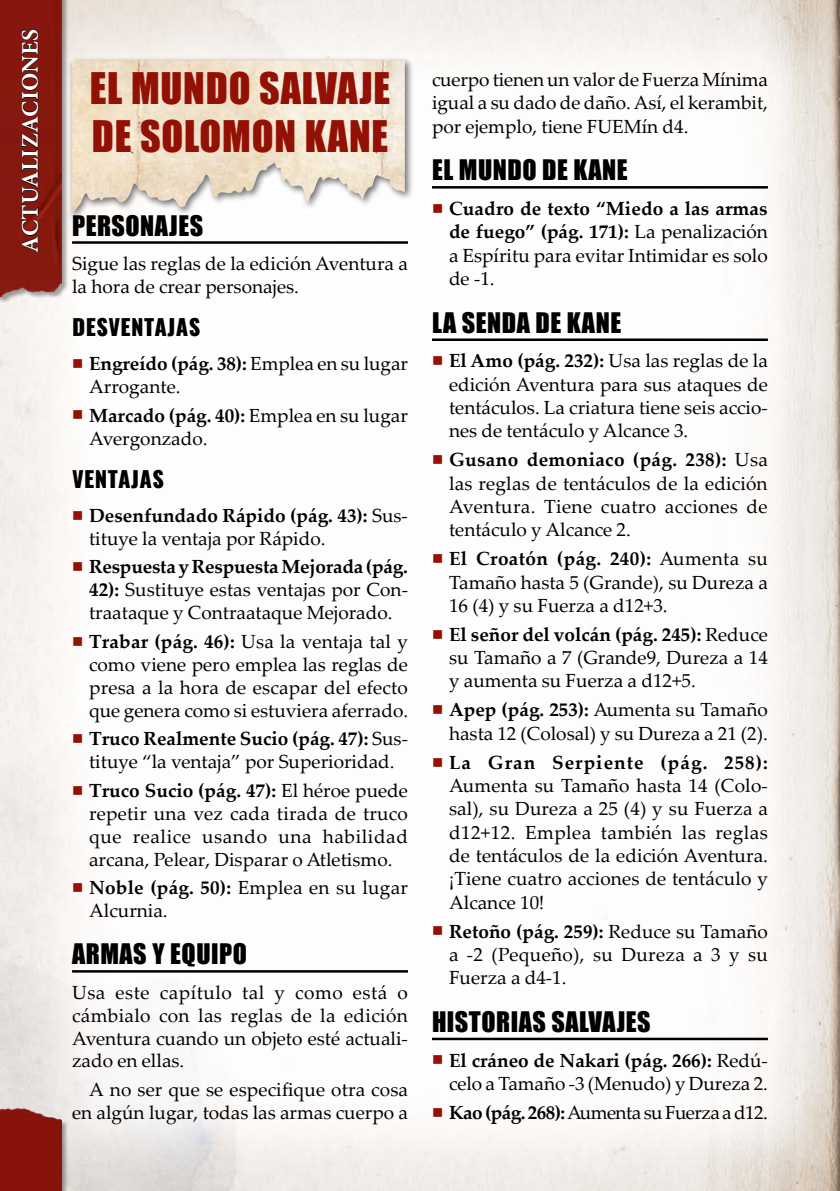
<style>
.page{position:relative;width:840px;height:1191px;background:#fff}
.page>*{position:absolute;margin:0;border:0;box-sizing:border-box;transform-origin:0 0}
.t1{font:40px/48.2px "Impact";letter-spacing:.02em;color:#931004}
.t2{font:26px "Impact";letter-spacing:.02em;color:#000}
.t3{font:700 24px "Minion Pro";letter-spacing:.01em;color:#fff}
.t4{font:800 22px "Oswald";letter-spacing:.02em;color:#000}
.t5{font:19px/23.2px "Palatino Linotype";color:#000;text-align:justify}
.t6{font:19px "Palatino Linotype";letter-spacing:-.03em;color:#000}
.t7{font:700 19px "Palatino Linotype";letter-spacing:.055em;color:#000}
.s1{font-weight:700}
</style>
<div class="page">
<img style="left:0;top:0;width:839px;height:1191px">
<div style="left:0;top:1101px;width:68px;height:90px;background:#000;opacity:.35"></div>
<img style="left:0;top:1100px;width:61px;height:91px">
<div style="left:0;top:0;width:68px;height:303px;background:#000;opacity:.35"></div>
<img style="left:0;top:0;width:62px;height:297px">
<div style="left:68px;top:56px;width:346px;height:166px;background:#000;opacity:.55"></div>
<img style="left:72px;top:60px;width:332px;height:154px">
<svg style="left:20px;top:28px;width:19px;height:225px;background:#5f1009"></svg>
<hr style="left:72px;top:241px;width:336px;height:3px;background:#000">
<hr style="left:72px;top:970px;width:336px;height:2px;background:#000">
<hr style="left:432px;top:186px;width:335px;height:3px;background:#000">
<hr style="left:432px;top:338px;width:335px;height:3px;background:#000">
<hr style="left:432px;top:1037px;width:335px;height:3px;background:#000">
<svg style="left:73px;top:359px;width:9px;height:9px"></svg>
<svg style="left:73px;top:410px;width:9px;height:9px"></svg>
<svg style="left:73px;top:511px;width:9px;height:8px"></svg>
<svg style="left:73px;top:562px;width:9px;height:9px"></svg>
<svg style="left:73px;top:637px;width:9px;height:8px"></svg>
<svg style="left:73px;top:734px;width:9px;height:9px"></svg>
<svg style="left:73px;top:785px;width:9px;height:9px"></svg>
<svg style="left:73px;top:883px;width:9px;height:8px"></svg>
<svg style="left:433px;top:204px;width:8px;height:9px"></svg>
<svg style="left:433px;top:356px;width:8px;height:9px"></svg>
<svg style="left:433px;top:455px;width:8px;height:9px"></svg>
<svg style="left:433px;top:554px;width:8px;height:9px"></svg>
<svg style="left:433px;top:630px;width:8px;height:8px"></svg>
<svg style="left:433px;top:705px;width:8px;height:9px"></svg>
<svg style="left:433px;top:757px;width:8px;height:9px"></svg>
<svg style="left:433px;top:926px;width:8px;height:9px"></svg>
<svg style="left:433px;top:1055px;width:8px;height:9px"></svg>
<svg style="left:433px;top:1107px;width:8px;height:9px"></svg>
<p class="t3" style="left:13px;top:253px;width:226px;rotate:-90deg">ACTUALIZACIONES</p>
<h1 class="t1" style="left:90px;top:63px;width:302px">EL MUNDO SALVAJE<br>DE SOLOMON KANE</h1>
<h2 class="t2" style="left:72px;top:205px;width:132px">PERSONAJES</h2>
<p class="t5" style="left:72px;top:251px;width:337px">Sigue las reglas de la edición Aventura a la hora de crear personajes.</p>
<p class="t4" style="left:72px;top:311px;width:130px">DESVENTAJAS</p>
<p class="t5" style="left:89px;top:351px;width:320px"><span class="s1">Engreído (pág. 38):</span> Emplea en su lugar<br>Arrogante.</p>
<p class="t5" style="left:89px;top:403px;width:320px"><span class="s1">Marcado (pág. 40):</span> Emplea en su lugar<br>Avergonzado.</p>
<p class="t4" style="left:72px;top:463px;width:93px">VENTAJAS</p>
<p class="t5" style="left:89px;top:503px;width:320px"><span class="s1">Desenfundado Rápido (pág. 43):</span> Sus&shy;tituye la ventaja por Rápido.</p>
<p class="t5" style="left:89px;top:555px;width:320px"><span class="s1">Respuesta y Respuesta Mejorada (pág.<br>42):</span> Sustituye estas ventajas por Con&shy;traataque y Contraataque Mejorado.</p>
<p class="t5" style="left:89px;top:629px;width:320px"><span class="s1">Trabar (pág. 46):</span> Usa la ventaja tal y como viene pero emplea las reglas de presa a la hora de escapar del efecto que genera como si estuviera aferrado.</p>
<p class="t5" style="left:89px;top:726px;width:320px"><span class="s1">Truco Realmente Sucio (pág. 47):</span> Sus&shy;tituye “la ventaja” por Superioridad.</p>
<p class="t5" style="left:89px;top:778px;width:320px"><span class="s1">Truco Sucio (pág. 47):</span> El héroe puede repetir una vez cada tirada de truco que realice usando una habilidad arcana, Pelear, Disparar o Atletismo.</p>
<p class="t5" style="left:89px;top:875px;width:320px"><span class="s1">Noble (pág. 50):</span> Emplea en su lugar<br>Alcurnia.</p>
<h2 class="t2" style="left:72px;top:934px;width:176px">ARMAS Y EQUIPO</h2>
<p class="t5" style="left:72px;top:980px;width:337px">Usa este capítulo tal y como está o cámbialo con las reglas de la edición Aventura cuando un objeto esté actuali&shy;zado en ellas.</p>
<p class="t5" style="left:72px;top:1077px;width:337px;text-align:right">A no ser que se especifique otra cosa en algún lugar, todas las armas cuerpo a</p>
<p class="t5" style="left:432px;top:67px;width:337px">cuerpo tienen un valor de Fuerza Mínima igual a su dado de daño. Así, el kerambit, por ejemplo, tiene FUEMín d4.</p>
<h2 class="t2" style="left:432px;top:150px;width:197px">EL MUNDO DE KANE</h2>
<p class="t5" style="left:449px;top:196px;width:320px"><span class="s1">Cuadro de texto “Miedo a las armas de fuego” (pág. 171):</span> La penalización a Espíritu para evitar Intimidar es solo de -1.</p>
<h2 class="t2" style="left:432px;top:302px;width:190px">LA SENDA DE KANE</h2>
<p class="t5" style="left:449px;top:349px;width:320px"><span class="s1">El Amo (pág. 232):</span> Usa las reglas de la edición Aventura para sus ataques de tentáculos. La criatura tiene seis accio&shy;nes de tentáculo y Alcance 3.</p>
<p class="t5" style="left:449px;top:447px;width:320px"><span class="s1">Gusano demoniaco (pág. 238):</span> Usa las reglas de tentáculos de la edición Aventura. Tiene cuatro acciones de tentáculo y Alcance 2.</p>
<p class="t5" style="left:449px;top:546px;width:320px"><span class="s1">El Croatón (pág. 240):</span> Aumenta su Tamaño hasta 5 (Grande), su Dureza a 16 (4) y su Fuerza a d12+3.</p>
<p class="t5" style="left:449px;top:622px;width:320px"><span class="s1">El señor del volcán (pág. 245):</span> Reduce su Tamaño a 7 (Grande9, Dureza a 14 y aumenta su Fuerza a d12+5.</p>
<p class="t5" style="left:449px;top:697px;width:320px"><span class="s1">Apep (pág. 253):</span> Aumenta su Tamaño hasta 12 (Colosal) y su Dureza a 21 (2).</p>
<p class="t7" style="left:449px;top:749px;width:320px">La Gran Serpiente (pág. 258):</p>
<p class="t5" style="left:449px;top:773px;width:320px">Aumenta su Tamaño hasta 14 (Colo&shy;sal), su Dureza a 25 (4) y su Fuerza a d12+12. Emplea también las reglas de tentáculos de la edición Aventura. ¡Tiene cuatro acciones de tentáculo y Alcance 10!</p>
<p class="t5" style="left:449px;top:918px;width:320px"><span class="s1">Retoño (pág. 259):</span> Reduce su Tamaño a -2 (Pequeño), su Dureza a 3 y su Fuerza a d4-1.</p>
<h2 class="t2" style="left:432px;top:1001px;width:220px">HISTORIAS SALVAJES</h2>
<p class="t5" style="left:449px;top:1047px;width:320px"><span class="s1">El cráneo de Nakari (pág. 266):</span> Redú&shy;celo a Tamaño -3 (Menudo) y Dureza 2.</p>
<p class="t6" style="left:449px;top:1099px;width:320px"><span class="s1">Kao (pág. 268):</span> Aumenta su Fuerza a d12.</p>
</div>
